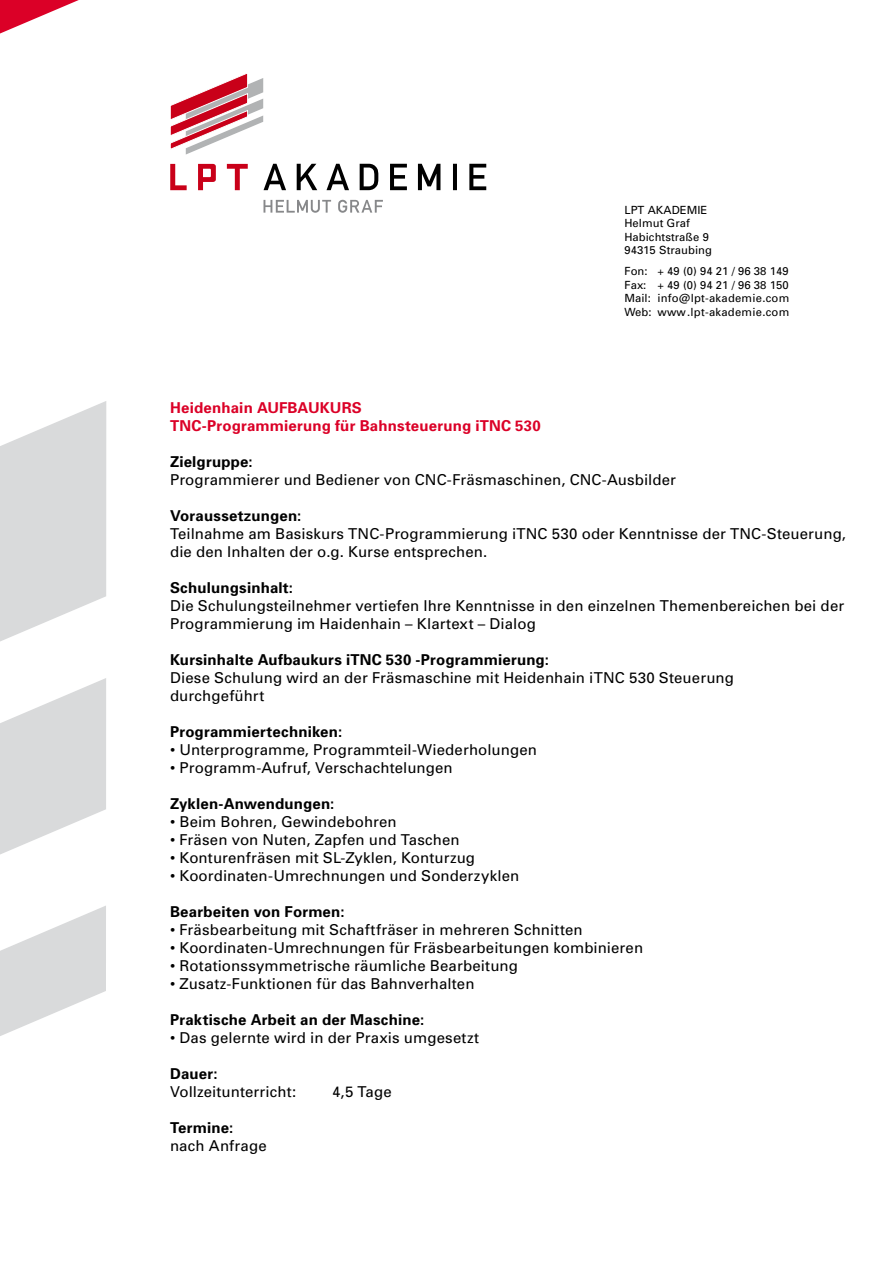
<style>
.page{position:relative;width:893px;height:1263px;background:#fff}
.page>*{position:absolute;margin:0;border:0;box-sizing:border-box;transform-origin:0 0}
.t1{font:15px/18px "Univers";letter-spacing:.01em;color:#000}
.t2{font:700 15px "Univers";letter-spacing:.01em;color:#000}
.t3{font:700 15px/18px "Univers";letter-spacing:.01em;color:#db0027}
.t4{font:11.25px/13.5px "Univers";letter-spacing:.005em;color:#000}
</style>
<div class="page">
<svg style="left:0;top:401px;width:106px;height:241px"></svg>
<svg style="left:0;top:678px;width:106px;height:176px"></svg>
<svg style="left:0;top:906px;width:106px;height:130px"></svg>
<svg style="left:0;top:0;width:79px;height:34px"></svg>
<svg style="left:263px;top:200px;width:120px;height:13px"></svg>
<svg style="left:264px;top:164px;width:222px;height:26px"></svg>
<svg style="left:170px;top:73px;width:93px;height:82px"></svg>
<svg style="left:170px;top:164px;width:78px;height:26px"></svg>
<p class="t4" style="left:624px;top:203px;width:89px">LPT AKADEMIE<br>Helmut Graf<br>Habichtstraße 9<br>94315 Straubing</p>
<p class="t4" style="left:624px;top:264px;width:167px;text-align:justify">Fon: + 49 (0) 94 21 / 96 38 149<br>Fax: + 49 (0) 94 21 / 96 38 150<br>Mail: info@lpt-akademie.com Web: www.lpt-akademie.com</p>
<p class="t3" style="left:170px;top:398px;width:372px">Heidenhain AUFBAUKURS<br>TNC-Programmierung für Bahnsteuerung iTNC 530</p>
<p class="t2" style="left:170px;top:452px;width:84px">Zielgruppe:</p>
<p class="t1" style="left:170px;top:470px;width:507px">Programmierer und Bediener von CNC-Fräsmaschinen, CNC-Ausbilder</p>
<p class="t2" style="left:170px;top:506px;width:133px">Voraussetzungen:</p>
<p class="t1" style="left:170px;top:524px;width:677px">Teilnahme am Basiskurs TNC-Programmierung iTNC 530 oder Kenntnisse der TNC-Steuerung, die den Inhalten der o.g. Kurse entsprechen.</p>
<p class="t2" style="left:170px;top:578px;width:124px">Schulungsinhalt:</p>
<p class="t1" style="left:170px;top:596px;width:676px">Die Schulungsteilnehmer vertiefen Ihre Kenntnisse in den einzelnen Themenbereichen bei der<br>Programmierung im Haidenhain – Klartext – Dialog</p>
<p class="t2" style="left:170px;top:650px;width:380px">Kursinhalte Aufbaukurs iTNC 530 -Programmierung:</p>
<p class="t1" style="left:170px;top:668px;width:565px">Diese Schulung wird an der Fräsmaschine mit Heidenhain iTNC 530 Steuerung durchgeführt</p>
<p class="t2" style="left:170px;top:722px;width:174px">Programmiertechniken:</p>
<p class="t1" style="left:170px;top:740px;width:368px">• Unterprogramme, Programmteil-Wiederholungen</p>
<p class="t1" style="left:170px;top:758px;width:284px">• Programm-Aufruf, Verschachtelungen</p>
<p class="t2" style="left:170px;top:794px;width:166px">Zyklen-Anwendungen:</p>
<p class="t1" style="left:170px;top:812px;width:228px">• Beim Bohren, Gewindebohren</p>
<p class="t1" style="left:170px;top:830px;width:291px">• Fräsen von Nuten, Zapfen und Taschen</p>
<p class="t1" style="left:170px;top:848px;width:306px">• Konturenfräsen mit SL-Zyklen, Konturzug</p>
<p class="t1" style="left:170px;top:866px;width:351px">• Koordinaten-Umrechnungen und Sonderzyklen</p>
<p class="t2" style="left:170px;top:902px;width:176px">Bearbeiten von Formen:</p>
<p class="t1" style="left:170px;top:920px;width:414px">• Fräsbearbeitung mit Schaftfräser in mehreren Schnitten</p>
<p class="t1" style="left:170px;top:938px;width:475px">• Koordinaten-Umrechnungen für Fräsbearbeitungen kombinieren</p>
<p class="t1" style="left:170px;top:956px;width:349px">• Rotationssymmetrische räumliche Bearbeitung</p>
<p class="t1" style="left:170px;top:974px;width:306px">• Zusatz-Funktionen für das Bahnverhalten</p>
<p class="t2" style="left:170px;top:1010px;width:256px">Praktische Arbeit an der Maschine:</p>
<p class="t1" style="left:170px;top:1028px;width:311px">• Das gelernte wird in der Praxis umgesetzt</p>
<p class="t2" style="left:170px;top:1064px;width:49px">Dauer:</p>
<p class="t1" style="left:170px;top:1082px;width:128px">Vollzeitunterricht:</p>
<p class="t1" style="left:332px;top:1082px;width:61px">4,5 Tage</p>
<p class="t2" style="left:170px;top:1118px;width:65px">Termine:</p>
<p class="t1" style="left:170px;top:1136px;width:98px">nach Anfrage</p>
</div>
